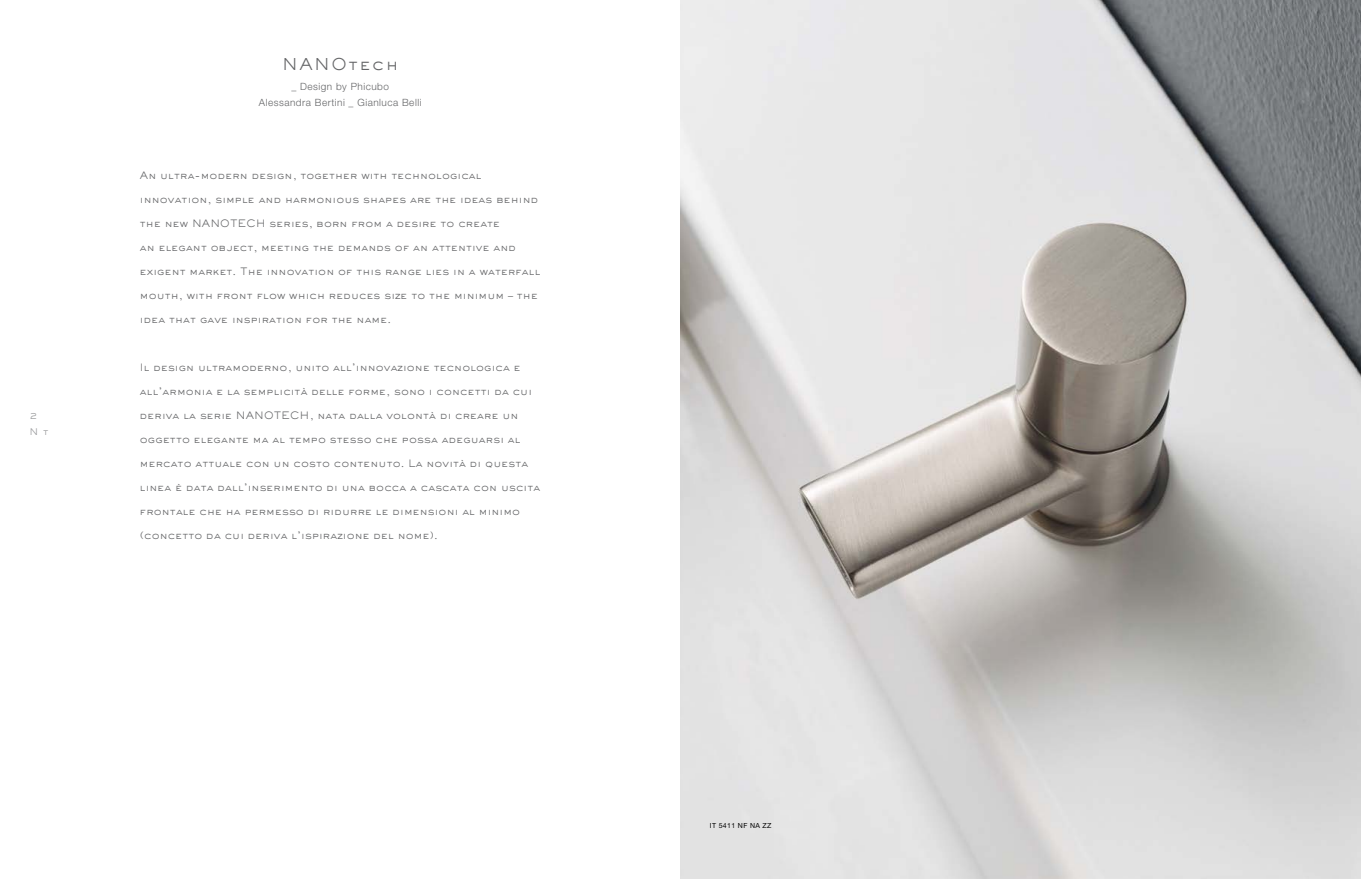
<style>
.page{position:relative;width:1361px;height:879px;background:#fff}
.page>*{position:absolute;margin:0;border:0;box-sizing:border-box;transform-origin:0 0}
.t1{font:300 16px "Sackers Gothic W01";letter-spacing:.1em;color:#646567}
.t2{font:300 10px "Sackers Gothic W01";letter-spacing:.01em;color:#646567}
.t3{font:300 10px/16px "Helvetica Neue LT Pro";letter-spacing:.05em;color:#646567;text-align:center}
.t4{font:300 9px/16px "Sackers Gothic W01";color:#929395}
.t5{font:7px "Helvetica Neue LT Pro";letter-spacing:.05em;color:#000}
</style>
<div class="page">
<img style="left:680px;top:0;width:681px;height:879px">
<p class="t4" style="left:29px;top:407px;width:21px">2<br>N t</p>
<h1 class="t1" style="left:282px;top:53px;width:118px">NANOtech</h1>
<p class="t3" style="left:259px;top:79px;width:164px">_ Design by Phicubo<br>Alessandra Bertini _ Gianluca Belli</p>
<p class="t2" style="left:140px;top:168px;width:343px">An ultra-modern design, together with technological</p>
<p class="t2" style="left:140px;top:192px;width:400px">innovation, simple and harmonious shapes are the ideas behind</p>
<p class="t2" style="left:140px;top:216px;width:362px">the new NANOTECH series, born from a desire to create</p>
<p class="t2" style="left:140px;top:240px;width:378px">an elegant object, meeting the demands of an attentive and</p>
<p class="t2" style="left:140px;top:264px;width:402px">exigent market. The innovation of this range lies in a waterfall</p>
<p class="t2" style="left:140px;top:288px;width:399px">mouth, with front flow which reduces size to the minimum – the</p>
<p class="t2" style="left:140px;top:312px;width:253px">idea that gave inspiration for the name.</p>
<p class="t2" style="left:140px;top:360px;width:382px">Il design ultramoderno, unito all’innovazione tecnologica e</p>
<p class="t2" style="left:140px;top:384px;width:394px">all’armonia e la semplicità delle forme, sono i concetti da cui</p>
<p class="t2" style="left:140px;top:408px;width:380px">deriva la serie NANOTECH, nata dalla volontà di creare un</p>
<p class="t2" style="left:140px;top:432px;width:382px">oggetto elegante ma al tempo stesso che possa adeguarsi al</p>
<p class="t2" style="left:140px;top:456px;width:390px">mercato attuale con un costo contenuto. La novità di questa</p>
<p class="t2" style="left:140px;top:480px;width:402px">linea è data dall’inserimento di una bocca a cascata con uscita</p>
<p class="t2" style="left:140px;top:504px;width:382px">frontale che ha permesso di ridurre le dimensioni al minimo</p>
<p class="t2" style="left:140px;top:528px;width:299px">(concetto da cui deriva l’ispirazione del nome).</p>
<p class="t5" style="left:710px;top:821px;width:63px">IT 5411 NF NA ZZ</p>
</div>
